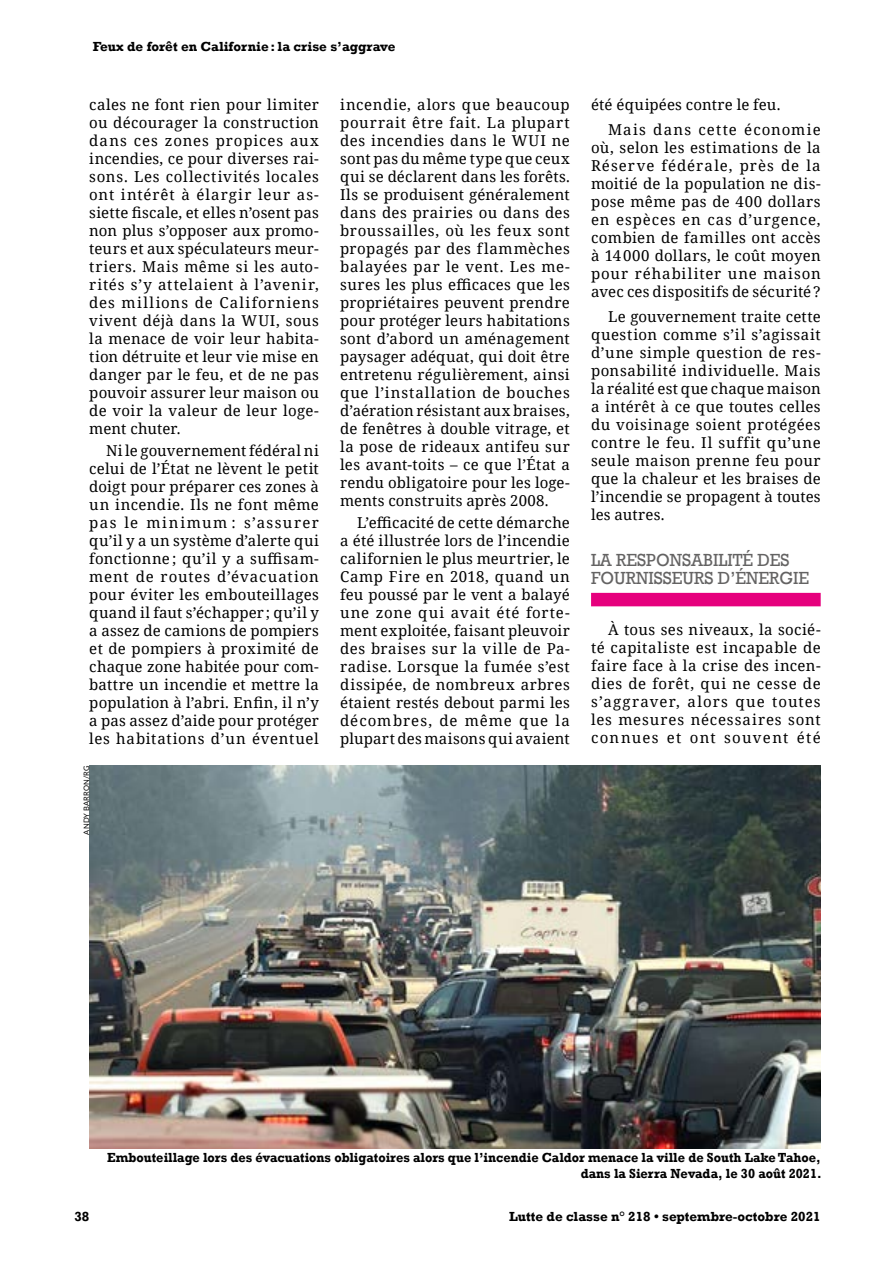
<style>
.page{position:relative;width:893px;height:1263px;background:#fff}
.page>*{position:absolute;margin:0;border:0;box-sizing:border-box;transform-origin:0 0}
.t1{font:18px/18px "Rockwell";color:#646363;scale:.95 1}
.t2{font:15px/18px "Noto Serif";letter-spacing:.025em;color:#000;text-align:justify}
.t3{font:15px/25.2px "Noto Serif";letter-spacing:.05em;color:#000}
.t4{font:700 13.5px/16.2px "Rockwell";color:#000;text-align:right;scale:.95 1}
.t5{font:700 13.5px "Rockwell";color:#000}
.t6{font:7.5px "Lato";letter-spacing:.025em;color:#000}
</style>
<div class="page">
<div style="left:591px;top:593px;width:230px;height:13px;background:#e6007d"></div>
<img style="left:89px;top:765px;width:732px;height:383px">
<p class="t5" style="left:93px;top:39px;width:304px">Feux de forêt en Californie: la crise s’aggrave</p>
<p class="t2" style="left:89px;top:95px;width:231px">cales ne font rien pour limiter ou décourager la construction dans ces zones propices aux incendies, ce pour diverses rai&shy;sons. Les collectivités locales ont intérêt à élargir leur as&shy;siette fiscale, et elles n’osent pas non plus s’opposer aux promo&shy;teurs et aux spéculateurs meur&shy;triers. Mais même si les auto&shy;rités s’y attelaient à l’avenir, des millions de Californiens vivent déjà dans la WUI, sous la menace de voir leur habita&shy;tion détruite et leur vie mise en danger par le feu, et de ne pas pouvoir assurer leur maison ou de voir la valeur de leur loge&shy;ment chuter.</p>
<p class="t2" style="left:89px;top:441px;width:231px;text-indent:17px">Ni le gouvernement fédéral ni celui de l’État ne lèvent le petit doigt pour préparer ces zones à un incendie. Ils ne font même pas le minimum : s’assurer qu’il y a un système d’alerte qui fonctionne ; qu’il y a suffisam&shy;ment de routes d’évacuation pour éviter les embouteillages quand il faut s’échapper ; qu’il y a assez de camions de pompiers et de pompiers à proximité de chaque zone habitée pour com&shy;battre un incendie et mettre la population à l’abri. Enfin, il n’y a pas assez d’aide pour protéger les habitations d’un éventuel</p>
<p class="t6" style="left:81px;top:834px;width:71px;rotate:-90deg">ANDY BARRON/RG</p>
<p class="t2" style="left:340px;top:95px;width:231px">incendie, alors que beaucoup pourrait être fait. La plupart des incendies dans le WUI ne sont pas du même type que ceux qui se déclarent dans les forêts.<br>Ils se produisent généralement dans des prairies ou dans des broussailles, où les feux sont propagés par des flammèches balayées par le vent. Les me&shy;sures les plus efficaces que les propriétaires peuvent prendre pour protéger leurs habitations sont d’abord un aménagement paysager adéquat, qui doit être entretenu régulièrement, ainsi que l’installation de bouches d’aération résistant aux braises, de fenêtres à double vitrage, et la pose de rideaux antifeu sur les avant-toits – ce que l’État a rendu obligatoire pour les loge&shy;ments construits après 2008.</p>
<p class="t2" style="left:340px;top:513px;width:231px;text-indent:17px">L’efficacité de cette démarche a été illustrée lors de l’incendie californien le plus meurtrier, le Camp Fire en 2018, quand un feu poussé par le vent a balayé une zone qui avait été forte&shy;ment exploitée, faisant pleuvoir des braises sur la ville de Pa&shy;radise. Lorsque la fumée s’est dissipée, de nombreux arbres étaient restés debout parmi les décombres, de même que la plupart des maisons qui avaient</p>
<p class="t3" style="left:608px;top:91px;width:214px;text-indent:-17px">été équipées contre le feu.<br>Mais dans cette économie</p>
<p class="t2" style="left:591px;top:138px;width:231px">où, selon les estimations de la Réserve fédérale, près de la moitié de la population ne dis&shy;pose même pas de 400 dollars en espèces en cas d’urgence, combien de familles ont accès à 14000 dollars, le coût moyen pour réhabiliter une maison avec ces dispositifs de sécurité?</p>
<p class="t2" style="left:591px;top:307px;width:231px;text-indent:17px">Le gouvernement traite cette question comme s’il s’agissait d’une simple question de res&shy;ponsabilité individuelle. Mais la réalité est que chaque maison a intérêt à ce que toutes celles du voisinage soient protégées contre le feu. Il suffit qu’une seule maison prenne feu pour que la chaleur et les braises de l’incendie se propagent à toutes les autres.</p>
<p class="t1" style="left:591px;top:552px;width:231px">LA RESPONSABILITÉ DES<br>FOURNISSEURS D’ÉNERGIE</p>
<p class="t2" style="left:591px;top:620px;width:231px;text-indent:17px">À tous ses niveaux, la socié&shy;té capitaliste est incapable de faire face à la crise des incen&shy;dies de forêt, qui ne cesse de s’aggraver, alors que toutes les mesures nécessaires sont connues et ont souvent été</p>
<p class="t5" style="left:74px;top:1208px;width:16px">38</p>
<p class="t4" style="left:107px;top:1149px;width:753px">Embouteillage lors des évacuations obligatoires alors que l’incendie Caldor menace la ville de South Lake Tahoe, dans la Sierra Nevada, le 30 août 2021.</p>
<p class="t5" style="left:509px;top:1208px;width:313px">Lutte de classe n° 218 • septembre-octobre 2021</p>
</div>
